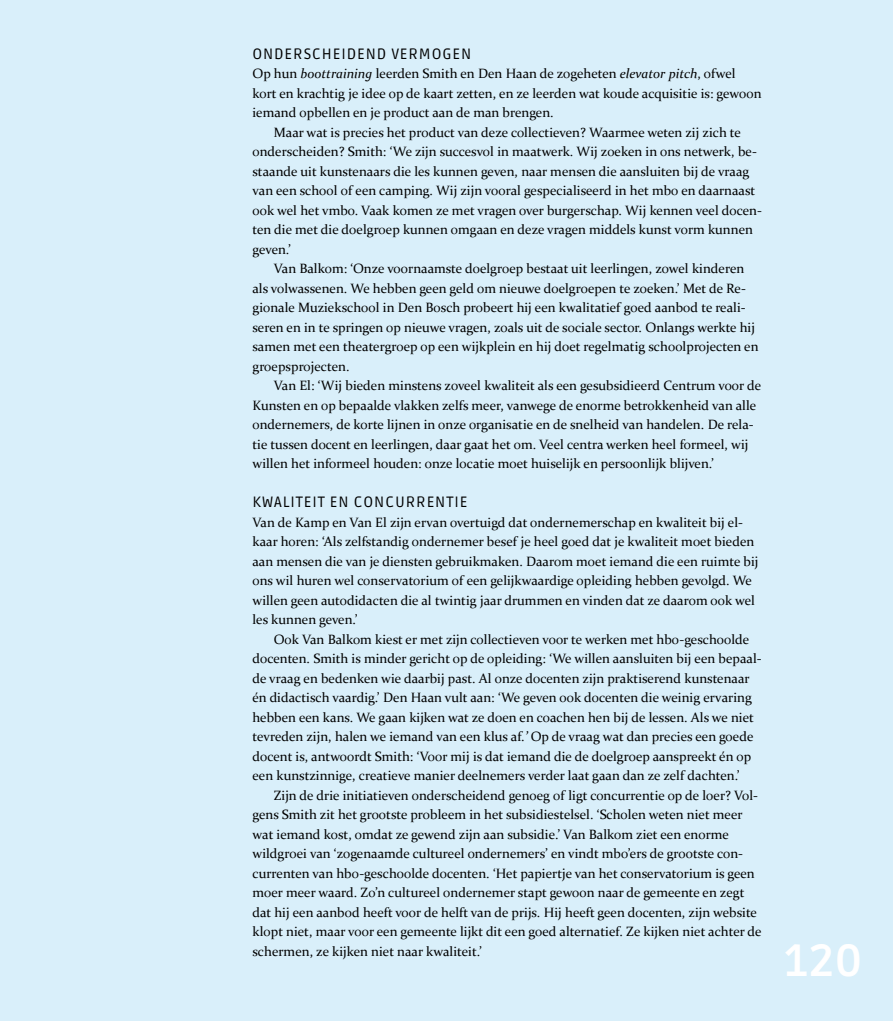
<style>
.page{position:relative;width:893px;height:1021px;background:#fff}
.page>*{position:absolute;margin:0;border:0;box-sizing:border-box;transform-origin:0 0}
.t1{font:700 45px "Ruda";color:#fff}
.t2{font:15px "Ruda";letter-spacing:.06em;color:#000}
.t3{font:13.5px/19.5px "Constantia";color:#000}
.s1{font-style:italic}
</style>
<div class="page">
<div style="left:0;top:0;width:893px;height:1020px;background:#d9effa"></div>
<p class="t2" style="left:252px;top:45px;width:220px">ONDERSCHEIDEND VERMOGEN</p>
<p class="t3" style="left:252px;top:63px;width:485px">Op hun <span class="s1">boottraining</span> leerden Smith en Den Haan de zogeheten <span class="s1">elevator pitch</span>, ofwel</p>
<p class="t3" style="left:252px;top:83px;width:511px">kort en krachtig je idee op de kaart zetten, en ze leerden wat koude acquisitie is: gewoon</p>
<p class="t3" style="left:252px;top:102px;width:303px">iemand opbellen en je product aan de man brengen.</p>
<p class="t3" style="left:274px;top:122px;width:469px">Maar wat is precies het product van deze collectieven? Waarmee weten zij zich te</p>
<p class="t3" style="left:252px;top:141px;width:506px">onderscheiden? Smith: ‘We zijn succesvol in maatwerk. Wij zoeken in ons netwerk, be-</p>
<p class="t3" style="left:252px;top:161px;width:498px">staande uit kunstenaars die les kunnen geven, naar mensen die aansluiten bij de vraag</p>
<p class="t3" style="left:252px;top:180px;width:504px">van een school of een camping. Wij zijn vooral gespecialiseerd in het mbo en daarnaast</p>
<p class="t3" style="left:252px;top:200px;width:511px">ook wel het vmbo. Vaak komen ze met vragen over burgerschap. Wij kennen veel docen-</p>
<p class="t3" style="left:252px;top:219px;width:502px">ten die met die doelgroep kunnen omgaan en deze vragen middels kunst vorm kunnen</p>
<p class="t3" style="left:252px;top:238px;width:40px">geven.’</p>
<p class="t3" style="left:274px;top:258px;width:472px">Van Balkom: ‘Onze voornaamste doelgroep bestaat uit leerlingen, zowel kinderen</p>
<p class="t3" style="left:252px;top:277px;width:495px">als volwassenen. We hebben geen geld om nieuwe doelgroepen te zoeken.’ Met de Re-</p>
<p class="t3" style="left:252px;top:297px;width:495px">gionale Muziekschool in Den Bosch probeert hij een kwalitatief goed aanbod te reali-</p>
<p class="t3" style="left:252px;top:316px;width:504px">seren en in te springen op nieuwe vragen, zoals uit de sociale sector. Onlangs werkte hij</p>
<p class="t3" style="left:252px;top:336px;width:508px">samen met een theatergroep op een wijkplein en hij doet regelmatig schoolprojecten en</p>
<p class="t3" style="left:252px;top:355px;width:99px">groepsprojecten.</p>
<p class="t3" style="left:274px;top:375px;width:489px">Van El: ‘Wij bieden minstens zoveel kwaliteit als een gesubsidieerd Centrum voor de</p>
<p class="t3" style="left:252px;top:394px;width:505px">Kunsten en op bepaalde vlakken zelfs meer, vanwege de enorme betrokkenheid van alle</p>
<p class="t3" style="left:252px;top:414px;width:503px">ondernemers, de korte lijnen in onze organisatie en de snelheid van handelen. De rela-</p>
<p class="t3" style="left:252px;top:433px;width:497px">tie tussen docent en leerlingen, daar gaat het om. Veel centra werken heel formeel, wij</p>
<p class="t3" style="left:252px;top:453px;width:463px">willen het informeel houden: onze locatie moet huiselijk en persoonlijk blijven.’</p>
<p class="t2" style="left:252px;top:494px;width:216px">KWALITEIT EN CONCU RRENTIE</p>
<p class="t3" style="left:252px;top:512px;width:507px">Van de Kamp en Van El zijn ervan overtuigd dat ondernemerschap en kwaliteit bij el&shy;kaar horen: ‘Als zelfstandig ondernemer besef je heel goed dat je kwaliteit moet bieden aan mensen die van je diensten gebruikmaken. Daarom moet iemand die een ruimte bij ons wil huren wel conservatorium of een gelijkwaardige opleiding hebben gevolgd. We willen geen autodidacten die al twintig jaar drummen en vinden dat ze daarom ook wel les kunnen geven.’</p>
<p class="t3" style="left:252px;top:629px;width:511px;text-indent:21px">Ook Van Balkom kiest er met zijn collectieven voor te werken met hbo-geschoolde docenten. Smith is minder gericht op de opleiding: ‘We willen aansluiten bij een bepaal&shy;de vraag en bedenken wie daarbij past. Al onze docenten zijn praktiserend kunstenaar én didactisch vaardig.’ Den Haan vult aan: ‘We geven ook docenten die weinig ervaring hebben een kans. We gaan kijken wat ze doen en coachen hen bij de lessen. Als we niet tevreden zijn, halen we iemand van een klus af.<span class="s1">’</span> Op de vraag wat dan precies een goede docent is, antwoordt Smith: ‘Voor mij is dat iemand die de doelgroep aanspreekt én op een kunstzinnige, creatieve manier deelnemers verder laat gaan dan ze zelf dachten.’</p>
<p class="t3" style="left:252px;top:784px;width:511px;text-indent:21px">Zijn de drie initiatieven onderscheidend genoeg of ligt concurrentie op de loer? Vol&shy;gens Smith zit het grootste probleem in het subsidiestelsel. ‘Scholen weten niet meer wat iemand kost, omdat ze gewend zijn aan subsidie.’ Van Balkom ziet een enorme wildgroei van ‘zogenaamde cultureel ondernemers’ en vindt mbo’ers de grootste con&shy;currenten van hbo-geschoolde docenten. ‘Het papiertje van het conservatorium is geen moer meer waard. Zo’n cultureel ondernemer stapt gewoon naar de gemeente en zegt dat hij een aanbod heeft voor de helft van de prijs. Hij heeft geen docenten, zijn website klopt niet, maar voor een gemeente lijkt dit een goed alternatief. Ze kijken niet achter de schermen, ze kijken niet naar kwaliteit.’</p>
<h1 class="t1" style="left:784px;top:934px;width:80px">120</h1>
</div>
